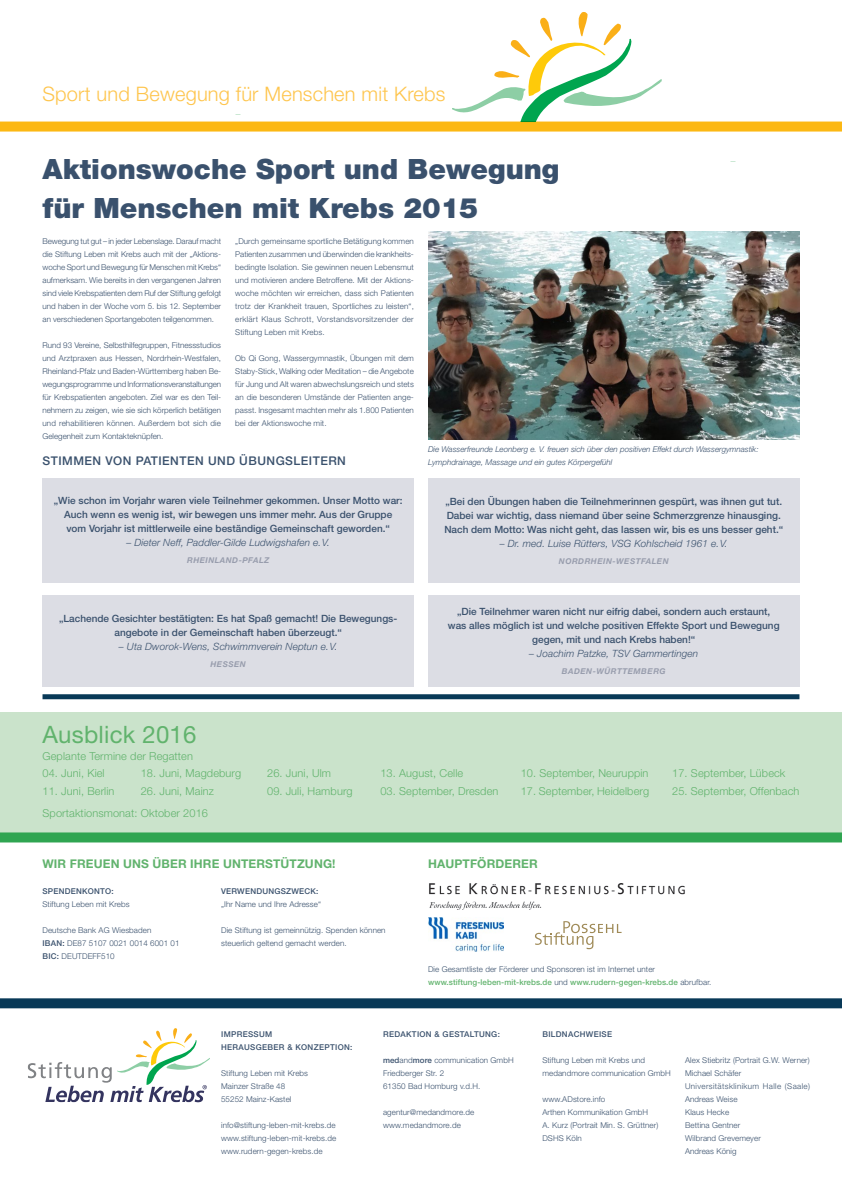
<style>
.page{position:relative;width:842px;height:1191px;background:#fff}
.page>*{position:absolute;margin:0;border:0;box-sizing:border-box;transform-origin:0 0}
.t1{font:900 28px/39px "Helvetica Neue LT Std";color:#3a516d}
.t2{font:24px "Helvetica Neue LT Std";letter-spacing:.01em;color:#61b36d}
.t3{font:300 20px "Helvetica Neue LT Std";letter-spacing:.01em;color:#fec54d}
.t4{font:700 12px "Helvetica Neue LT Std";letter-spacing:.01em;color:#61b36d}
.t5{font:500 12px "Helvetica Neue LT Std";letter-spacing:.04em;color:#3a516d}
.t6{font:300 11px "Helvetica Neue LT Std";letter-spacing:.01em;color:#61b36d}
.t7{font:500 10px/14px "Helvetica Neue LT Std";color:#3a516d;text-align:center}
.t8{font:italic 300 10px "Helvetica Neue LT Std";letter-spacing:.01em;color:#3a516d}
.t9{font:300 8px/13px "Helvetica Neue LT Std";letter-spacing:.01em;color:#3a516d}
.t10{font:italic 300 8px/13px "Helvetica Neue LT Std";color:#3a516d}
.t11{font:500 8px/13px "Helvetica Neue LT Std";letter-spacing:.04em;color:#3a516d}
.t12{font:italic 700 8px "Helvetica Neue LT Std";letter-spacing:.06em;color:#989dad}
.s1{font-weight:500}
.s2{font-weight:500;color:#61b36d}
</style>
<div class="page">
<div style="left:0;top:998px;width:842px;height:10px;background:#083957"></div>
<svg style="left:28px;top:1028px;width:182px;height:74px"></svg>
<div style="left:0;top:121px;width:842px;height:10px;background:#fcb814"></div>
<img style="left:429px;top:884px;width:256px;height:25px">
<img style="left:428px;top:918px;width:76px;height:33px">
<svg style="left:452px;top:12px;width:210px;height:110px"></svg>
<div style="left:0;top:712px;width:842px;height:123px;background:#cae3cb"></div>
<div style="left:0;top:832px;width:842px;height:10px;background:#2fa551"></div>
<svg style="left:535px;top:921px;width:86px;height:28px"></svg>
<img style="left:428px;top:231px;width:371px;height:208px">
<div style="left:43px;top:478px;width:371px;height:104px;background:#dcdde4"></div>
<div style="left:428px;top:479px;width:371px;height:104px;background:#dcdde4"></div>
<div style="left:43px;top:595px;width:371px;height:91px;background:#dcdde4"></div>
<div style="left:428px;top:595px;width:371px;height:91px;background:#dcdde4"></div>
<div style="left:43px;top:694px;width:756px;height:5px;background:#083957"></div>
<h3 class="t3" style="left:42px;top:82px;width:404px">Sport und Bewegung für Menschen mit Krebs</h3>
<h1 class="t1" style="left:43px;top:149px;width:519px">Aktionswoche Sport und Bewegung für Menschen mit Krebs 2015</h1>
<p class="t9" style="left:43px;top:234px;width:180px;text-align:justify">Bewegung tut gut – in jeder Lebenslage. Darauf macht die Stiftung Leben mit Krebs auch mit der „Aktions&shy;woche Sport und Bewegung für Menschen mit Krebs“ aufmerksam. Wie bereits in den vergangenen Jahren sind viele Krebspatienten dem Ruf der Stiftung gefolgt und haben in der Woche vom 5. bis 12. September an verschiedenen Sportangeboten teilgenommen.</p>
<p class="t9" style="left:43px;top:338px;width:180px;text-align:justify">Rund 93 Vereine, Selbsthilfegruppen, Fitnessstudios und Arztpraxen aus Hessen, Nordrhein-Westfalen, Rheinland-Pfalz und Baden-Württemberg haben Be&shy;wegungsprogramme und Informationsveranstaltungen für Krebspatienten angeboten. Ziel war es den Teil&shy;nehmern zu zeigen, wie sie sich körperlich betätigen und rehabilitieren können. Außerdem bot sich die Gelegenheit zum Kontakteknüpfen.</p>
<p class="t9" style="left:235px;top:234px;width:180px;text-align:justify">„Durch gemeinsame sportliche Betätigung kommen Patienten zusammen und überwinden die krankheits&shy;bedingte Isolation. Sie gewinnen neuen Lebensmut und motivieren andere Betroffene. Mit der Aktions&shy;woche möchten wir erreichen, dass sich Patienten trotz der Krankheit trauen, Sportliches zu leisten“, erklärt Klaus Schrott, Vorstandsvorsitzender der Stiftung Leben mit Krebs.</p>
<p class="t9" style="left:235px;top:351px;width:180px;text-align:justify">Ob Qi Gong, Wassergymnastik, Übungen mit dem Staby-Stick, Walking oder Meditation – die Angebote für Jung und Alt waren abwechslungsreich und stets an die besonderen Umstände der Patienten ange&shy;passt. Insgesamt machten mehr als 1.800 Patienten bei der Aktionswoche mit.</p>
<h3 class="t5" style="left:43px;top:454px;width:305px">STIMMEN VON PATIENTEN UND ÜBUNGSLEITERN</h3>
<p class="t7" style="left:54px;top:493px;width:350px">„Wie schon im Vorjahr waren viele Teilnehmer gekommen. Unser Motto war:<br>Auch wenn es wenig ist, wir bewegen uns immer mehr. Aus der Gruppe vom Vorjahr ist mittlerweile eine beständige Gemeinschaft geworden.“</p>
<p class="t8" style="left:127px;top:537px;width:205px">– Dieter Neff, Paddler-Gilde Ludwigshafen e.V.</p>
<p class="t12" style="left:187px;top:555px;width:84px">RHEINLAND-PFALZ</p>
<p class="t7" style="left:59px;top:611px;width:340px">„Lachende Gesichter bestätigten: Es hat Spaß gemacht! Die Bewegungs&shy;angebote in der Gemeinschaft haben überzeugt.“</p>
<p class="t8" style="left:119px;top:640px;width:220px">– Uta Dworok-Wens, Schwimmverein Neptun e.V.</p>
<p class="t12" style="left:211px;top:659px;width:37px">HESSEN</p>
<h2 class="t2" style="left:42px;top:720px;width:156px">Ausblick 2016</h2>
<h3 class="t6" style="left:43px;top:749px;width:152px">Geplante Termine der Regatten</h3>
<p class="t10" style="left:428px;top:443px;width:332px">Die Wasserfreunde Leonberg e. V. freuen sich über den positiven Effekt durch Wassergymnastik:<br>Lymphdrainage, Massage und ein gutes Körpergefühl</p>
<p class="t7" style="left:444px;top:494px;width:340px;text-align:left">„Bei den Übungen haben die Teilnehmerinnen gespürt, was ihnen gut tut.<br>Dabei war wichtig, dass niemand über seine Schmerzgrenze hinausging.<br>Nach dem Motto: Was nicht geht, das lassen wir, bis es uns besser geht.“</p>
<p class="t8" style="left:500px;top:537px;width:229px">– Dr. med. Luise Rütters, VSG Kohlscheid 1961 e.V.</p>
<p class="t12" style="left:559px;top:556px;width:111px">NORDRHEIN-WESTFALEN</p>
<p class="t7" style="left:448px;top:604px;width:333px">„Die Teilnehmer waren nicht nur eifrig dabei, sondern auch erstaunt, was alles möglich ist und welche positiven Effekte Sport und Bewegung gegen, mit und nach Krebs haben!“</p>
<p class="t8" style="left:529px;top:647px;width:170px">– Joachim Patzke, TSV Gammertingen</p>
<p class="t12" style="left:562px;top:666px;width:105px">BADEN-WÜRTTEMBERG</p>
<h3 class="t6" style="left:43px;top:766px;width:64px">04. Juni, Kiel</h3>
<h3 class="t6" style="left:43px;top:784px;width:73px">11. Juni, Berlin</h3>
<h3 class="t6" style="left:141px;top:766px;width:102px">18. Juni, Magdeburg</h3>
<h3 class="t6" style="left:141px;top:784px;width:75px">26. Juni, Mainz</h3>
<h3 class="t6" style="left:43px;top:806px;width:167px">Sportaktionsmonat: Oktober 2016</h3>
<h3 class="t6" style="left:267px;top:766px;width:65px">26. Juni, Ulm</h3>
<h3 class="t6" style="left:267px;top:784px;width:87px">09. Juli, Hamburg</h3>
<h3 class="t6" style="left:380px;top:766px;width:84px">13. August, Celle</h3>
<h3 class="t6" style="left:380px;top:784px;width:120px">03. September, Dresden</h3>
<h3 class="t6" style="left:521px;top:766px;width:129px">10. September, Neuruppin</h3>
<h3 class="t6" style="left:521px;top:784px;width:130px">17. September, Heidelberg</h3>
<h3 class="t4" style="left:43px;top:856px;width:295px">WIR FREUEN UNS ÜBER IHRE UNTERSTÜTZUNG!</h3>
<h3 class="t4" style="left:428px;top:856px;width:111px">HAUPTFÖRDERER</h3>
<p class="t11" style="left:43px;top:885px;width:73px">SPENDENKONTO:</p>
<p class="t9" style="left:43px;top:897px;width:89px">Stiftung Leben mit Krebs</p>
<p class="t9" style="left:43px;top:923px;width:139px">Deutsche Bank AG Wiesbaden<br><span class="s1">IBAN:</span> DE87 5107 0021 0014 6001 01<br><span class="s1">BIC:</span> DEUTDEFF510</p>
<p class="t11" style="left:221px;top:885px;width:99px">VERWENDUNGSZWECK:</p>
<p class="t9" style="left:221px;top:897px;width:101px">„Ihr Name und Ihre Adresse“</p>
<p class="t9" style="left:221px;top:923px;width:166px">Die Stiftung ist gemeinnützig. Spenden können steuerlich geltend gemacht werden.</p>
<h3 class="t6" style="left:672px;top:766px;width:115px">17. September, Lübeck</h3>
<h3 class="t6" style="left:672px;top:784px;width:129px">25. September, Offenbach</h3>
<p class="t11" style="left:221px;top:1028px;width:133px">IMPRESSUM<br>HERAUSGEBER &amp; KONZEPTION:</p>
<p class="t9" style="left:221px;top:1066px;width:89px">Stiftung Leben mit Krebs<br>Mainzer Straße 48<br>55252 Mainz-Kastel</p>
<p class="t9" style="left:221px;top:1118px;width:117px;text-align:justify">info@stiftung-leben-mit-krebs.de www.stiftung-leben-mit-krebs.de www.rudern-gegen-krebs.de</p>
<p class="t9" style="left:428px;top:962px;width:285px">Die Gesamtliste der Förderer und Sponsoren ist im Internet unter <span class="s2">www.stiftung-leben-mit-krebs.de</span> und <span class="s2">www.rudern-gegen-krebs.de</span> abrufbar.</p>
<p class="t11" style="left:383px;top:1028px;width:118px">REDAKTION &amp; GESTALTUNG:</p>
<p class="t9" style="left:383px;top:1053px;width:132px"><span class="s1">med</span>and<span class="s1">more</span> communication GmbH<br>Friedberger Str. 2<br>61350 Bad Homburg v.d.H.</p>
<p class="t9" style="left:383px;top:1105px;width:93px">agentur@medandmore.de www.medandmore.de</p>
<p class="t11" style="left:542px;top:1028px;width:71px">BILDNACHWEISE</p>
<p class="t9" style="left:542px;top:1053px;width:130px">Stiftung Leben mit Krebs und medandmore communication GmbH</p>
<p class="t9" style="left:542px;top:1092px;width:117px">www.ADstore.info<br>Arthen Kommunikation GmbH<br>A. Kurz (Portrait Min. S. Grüttner)<br>DSHS Köln</p>
<p class="t9" style="left:685px;top:1053px;width:126px">Alex Stiebritz (Portrait G.W. Werner)<br>Michael Schäfer<br>Universitätsklinikum Halle (Saale)<br>Andreas Weise<br>Klaus Hecke<br>Bettina Gentner<br>Wilbrand Grevemeyer<br>Andreas König</p>
</div>
